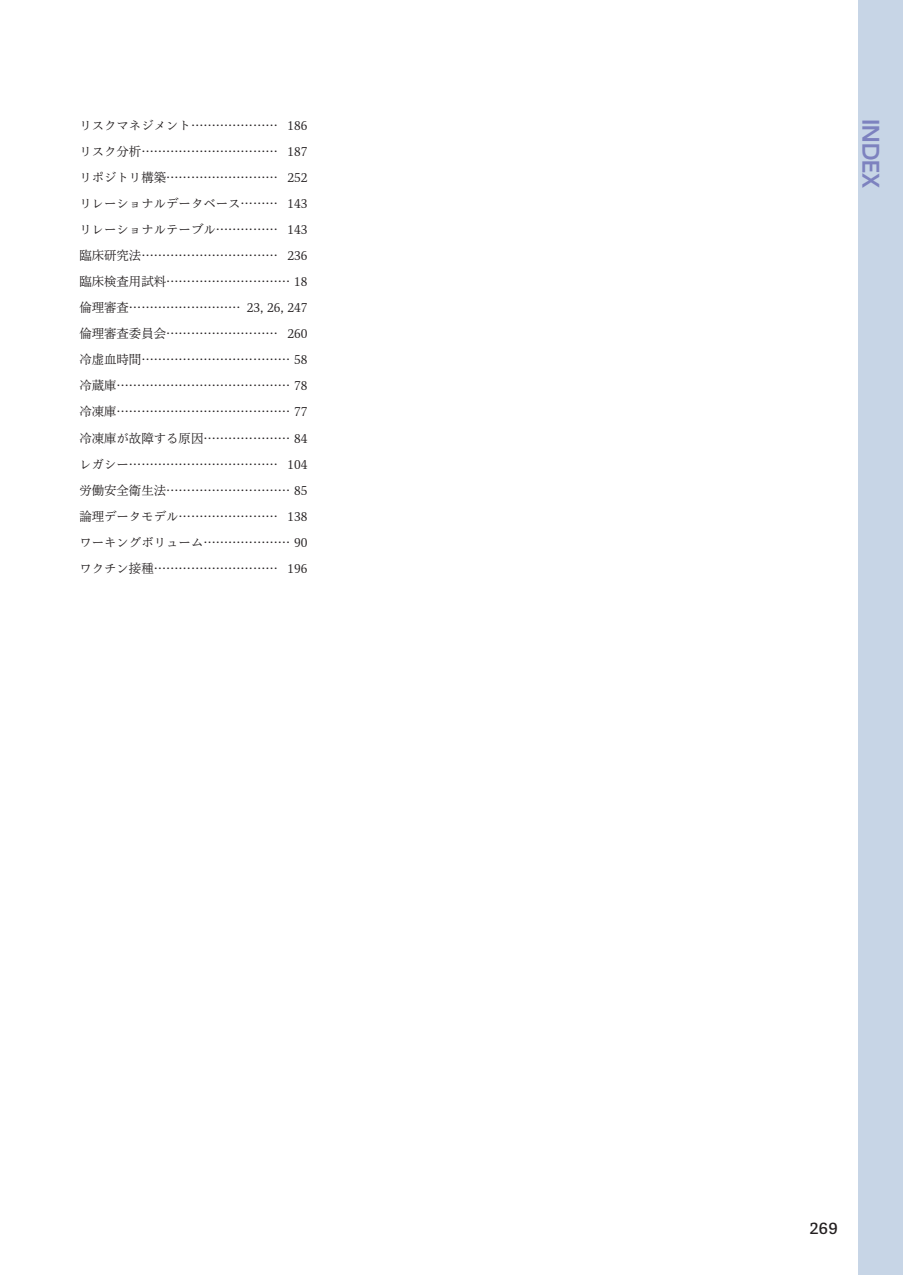
<style>
.page{position:relative;width:903px;height:1275px;background:#fff}
.page>*{position:absolute;margin:0;border:0;box-sizing:border-box;transform-origin:0 0}
.t1{font:21px "UD Shin Go Pr 6 De Bold 90 pv RKSJ H";color:#7d82bf}
.t2{font:14.88px "P Bunkyu Go Pr 6 DB 90 pv RKSJ H";color:#231f20}
.t3{font:12.42px/26.1px "P Bunkyu Min Pr 6 R 90 pv RKSJ H";color:#231f20;text-align:justify}
</style>
<div class="page">
<div style="left:858px;top:0;width:45px;height:1275px;background:#c7d5e6"></div>
<p class="t3" style="left:79px;top:114px;width:230px">リスクマネジメント………………… 186リスク分析…………………………… 187リポジトリ構築……………………… 252リレーショナルデータベース……… 143リレーショナルテーブル…………… 143臨床研究法…………………………… 236臨床検査用試料………………………… 18倫理審査……………………… 23, 26, 247倫理審査委員会……………………… 260冷虚血時間……………………………… 58冷蔵庫…………………………………… 78冷凍庫…………………………………… 77冷凍庫が故障する原因………………… 84レガシー……………………………… 104労働安全衛生法………………………… 85論理データモデル…………………… 138ワーキングボリューム………………… 90ワクチン接種………………………… 196</p>
<h1 class="t1" style="left:878px;top:119px;width:71px;rotate:90deg">INDEX</h1>
<p class="t2" style="left:809px;top:1222px;width:30px">269</p>
</div>
